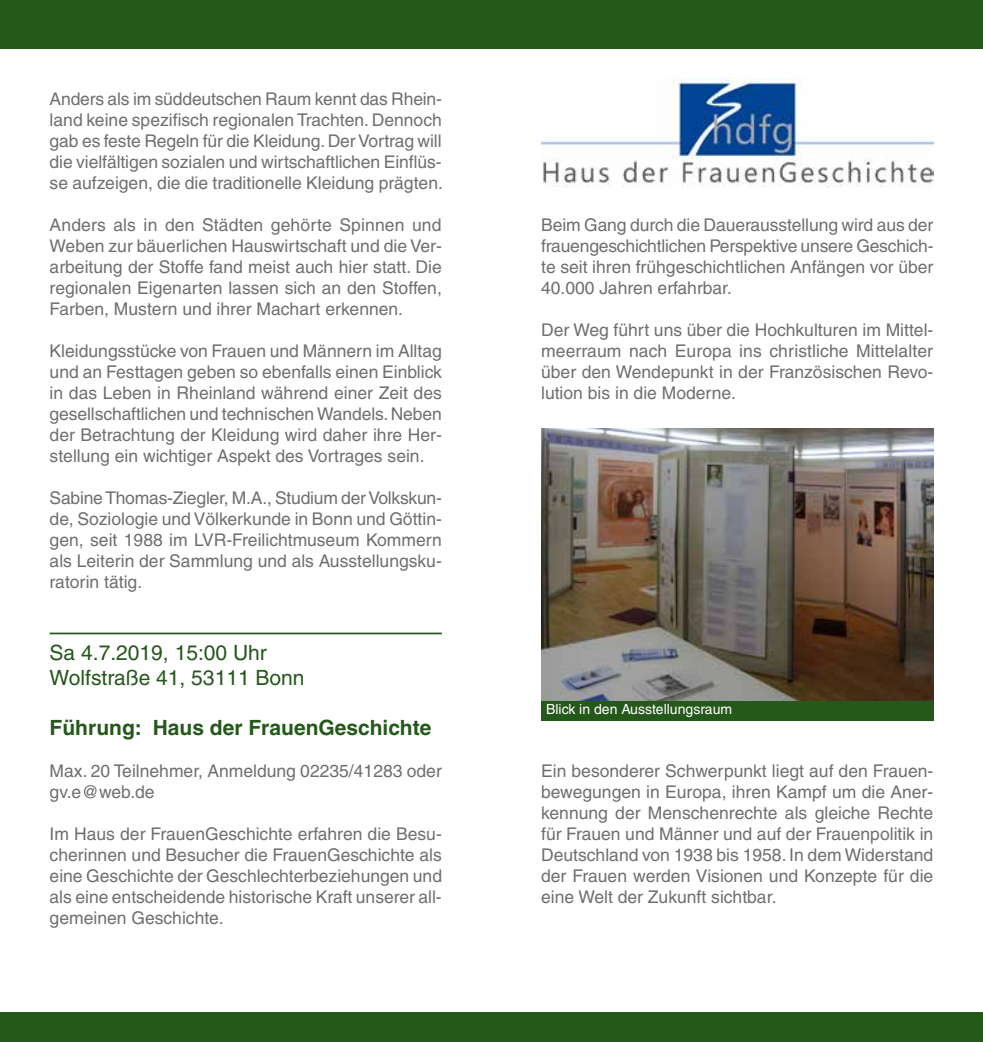
<style>
.page{position:relative;width:983px;height:1042px;background:#fff}
.page>*{position:absolute;margin:0;border:0;box-sizing:border-box;transform-origin:0 0}
.t1{font:21px/25.2px "Helvetica";color:#25581b}
.t2{font:700 21px "Helvetica";color:#25581b}
.t3{font:17.5px/21px "Helvetica";color:#706f6f;text-align:justify}
.t4{font:14px "Helvetica";color:#fff}
</style>
<div class="page">
<div style="left:0;top:0;width:505px;height:49px;background:#25581b"></div>
<div style="left:477px;top:0;width:505px;height:49px;background:#25581b"></div>
<div style="left:0;top:1012px;width:505px;height:30px;background:#25581b"></div>
<div style="left:477px;top:1012px;width:505px;height:30px;background:#25581b"></div>
<hr style="left:50px;top:632px;width:391px;height:2px;background:#25581b">
<img style="left:541px;top:428px;width:392px;height:273px">
<img style="left:541px;top:77px;width:392px;height:111px">
<div style="left:541px;top:701px;width:392px;height:20px;background:#25581b"></div>
<p class="t3" style="left:50px;top:88px;width:394px">Anders als im süddeutschen Raum kennt das Rhein&shy;land keine spezifisch regionalen Trachten. Dennoch gab es feste Regeln für die Kleidung. Der Vortrag will die vielfältigen sozialen und wirtschaftlichen Einflüs&shy;se aufzeigen, die die traditionelle Kleidung prägten.</p>
<p class="t3" style="left:50px;top:214px;width:393px">Anders als in den Städten gehörte Spinnen und Weben zur bäuerlichen Hauswirtschaft und die Ver&shy;arbeitung der Stoffe fand meist auch hier statt. Die regionalen Eigenarten lassen sich an den Stoffen, Farben, Mustern und ihrer Machart erkennen.</p>
<p class="t3" style="left:50px;top:340px;width:393px">Kleidungsstücke von Frauen und Männern im Alltag und an Festtagen geben so ebenfalls einen Einblick in das Leben in Rheinland während einer Zeit des gesellschaftlichen und technischen Wandels. Neben der Betrachtung der Kleidung wird daher ihre Her&shy;stellung ein wichtiger Aspekt des Vortrages sein.</p>
<p class="t3" style="left:50px;top:487px;width:394px">Sabine Thomas-Ziegler, M.A., Studium der Volkskun&shy;de, Soziologie und Völkerkunde in Bonn und Göttin&shy;gen, seit 1988 im LVR-Freilichtmuseum Kommern als Leiterin der Sammlung und als Ausstellungsku&shy;ratorin tätig.</p>
<p class="t1" style="left:50px;top:639px;width:256px">Sa 4.7.2019, 15:00 Uhr<br>Wolfstraße 41, 53111 Bonn</p>
<p class="t2" style="left:50px;top:715px;width:383px">Führung: Haus der FrauenGeschichte</p>
<p class="t3" style="left:50px;top:760px;width:393px">Max. 20 Teilnehmer, Anmeldung 02235/41283 oder gv.e@web.de</p>
<p class="t3" style="left:50px;top:823px;width:394px">Im Haus der FrauenGeschichte erfahren die Besu&shy;cherinnen und Besucher die FrauenGeschichte als eine Geschichte der Geschlechterbeziehungen und als eine entscheidende historische Kraft unserer all&shy;gemeinen Geschichte.</p>
<p class="t3" style="left:541px;top:214px;width:394px">Beim Gang durch die Dauerausstellung wird aus der frauengeschichtlichen Perspektive unsere Geschich&shy;te seit ihren frühgeschichtlichen Anfängen vor über 40.000 Jahren erfahrbar.</p>
<p class="t3" style="left:541px;top:319px;width:393px">Der Weg führt uns über die Hochkulturen im Mittel&shy;meerraum nach Europa ins christliche Mittelalter über den Wendepunkt in der Französischen Revo&shy;lution bis in die Moderne.</p>
<p class="t4" style="left:546px;top:701px;width:187px">Blick in den Ausstellungsraum</p>
<p class="t3" style="left:541px;top:760px;width:393px">Ein besonderer Schwerpunkt liegt auf den Frauen&shy;bewegungen in Europa, ihren Kampf um die Aner&shy;kennung der Menschenrechte als gleiche Rechte für Frauen und Männer und auf der Frauenpolitik in Deutschland von 1938 bis 1958. In dem Widerstand der Frauen werden Visionen und Konzepte für die eine Welt der Zukunft sichtbar.</p>
</div>
